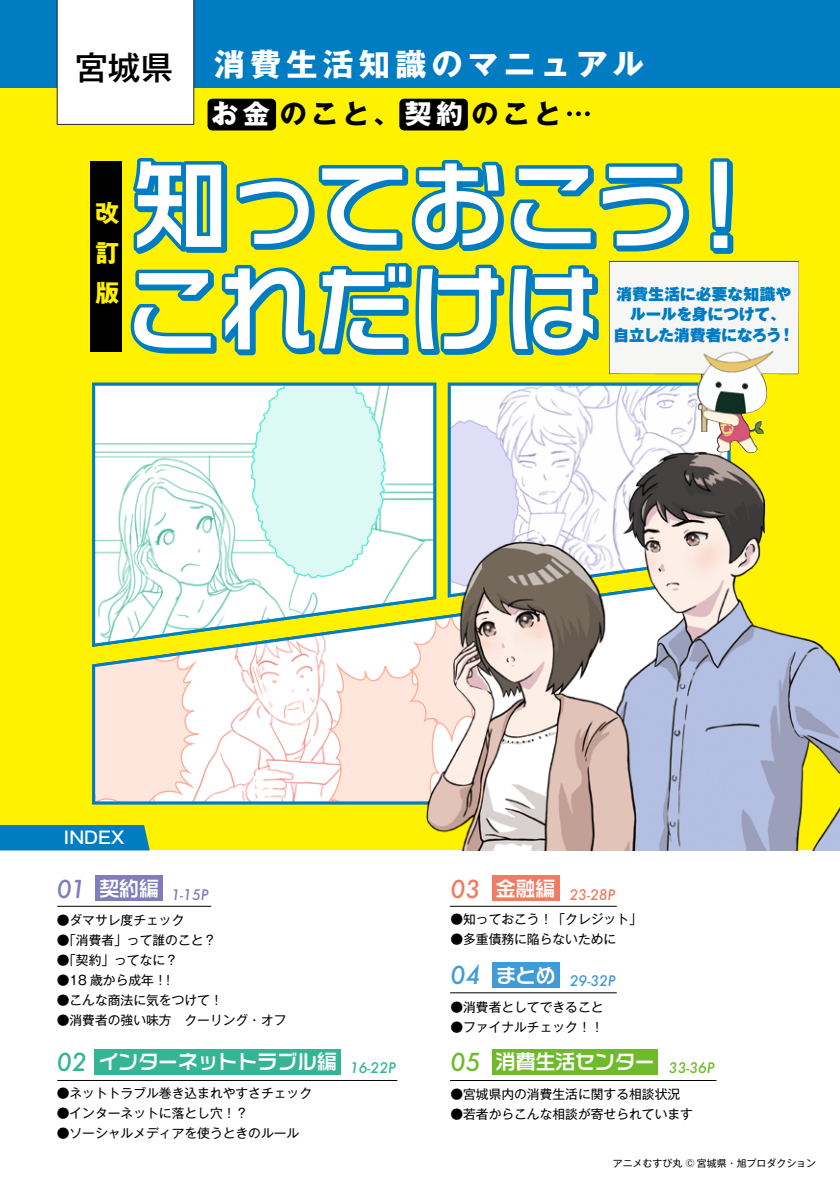
<style>
.page{position:relative;width:840px;height:1191px;background:#fff}
.page>*{position:absolute;margin:0;border:0;box-sizing:border-box;transform-origin:0 0}
.t1{font:700 94.6px/104.4px "Logo G Std";letter-spacing:-.005em;color:#fff}
.t2{font:500 32.6px "Gothic MB101 Pr 5";color:#000}
.t3{font:700 31.2px "Gothic MB101 Pr 5";letter-spacing:.16em;color:#fff}
.t4{font:700 26.8px "Gothic MB101 Pr 5";letter-spacing:.16em;color:#000}
.t5{font:700 24px/40.2px "Gothic MB101 Pr 5";color:#fff200;text-align:justify}
.t6{font:700 19.8px "Logo G Std";color:#fff}
.t7{font:500 17px "Gothic MB101 Pr 5";color:#fff}
.t8{font:900 15.6px/20.4px "Gothic MB101 Pr 5";letter-spacing:.005em;color:#007cc3;text-align:center}
.t9{font:italic 500 14.2px "Futura";color:#409bd6}
.t10{font:italic 500 14.2px "Futura";color:#ee7d64}
.t11{font:italic 500 14.2px "Futura";color:#807dba}
.t12{font:12.8px "Gothic MB101 Pr 5";color:#000}
.t13{font:10px "Gothic MB101 Pr 5";color:#000}
.s1{color:#fff}
.s2{font-size:24px}
.s3{font-family:"Futura";font-weight:500;font-style:italic;font-size:24px;color:#35b595}
.s4{font-family:"Futura";font-weight:500;font-style:italic;font-size:24px;color:#6fba2c}
</style>
<div class="page">
<div style="left:0;top:0;width:839px;height:1168px;background:#fff200"></div>
<div style="left:0;top:850px;width:839px;height:341px;background:#fff"></div>
<div style="left:0;top:0;width:839px;height:88px;background:#007cc3"></div>
<div style="left:95px;top:1049px;width:246px;height:25px;background:#35b595"></div>
<div style="left:57px;top:0;width:137px;height:125px;background:#fff"></div>
<div style="left:491px;top:962px;width:68px;height:25px;background:#409bd6"></div>
<div style="left:491px;top:1049px;width:166px;height:25px;background:#6fba2c"></div>
<div style="left:0;top:825px;width:150px;height:25px;background:#007cc3"></div>
<svg style="left:710px;top:158px;width:24px;height:96px;background:#30929d"></svg>
<svg style="left:130px;top:158px;width:562px;height:198px"></svg>
<hr style="left:57px;top:906px;width:154px;height:1px;background:#000">
<div style="left:491px;top:875px;width:68px;height:26px;background:#ee7d64"></div>
<hr style="left:450px;top:906px;width:166px;height:1px;background:#000">
<hr style="left:450px;top:992px;width:166px;height:1px;background:#000">
<hr style="left:450px;top:1080px;width:266px;height:1px;background:#000">
<hr style="left:57px;top:1080px;width:340px;height:1px;background:#000">
<div style="left:95px;top:875px;width:67px;height:26px;background:#807dba"></div>
<div style="left:207px;top:99px;width:69px;height:31px;background:#000;border-radius:5px"></div>
<div style="left:399px;top:99px;width:68px;height:31px;background:#000;border-radius:5px"></div>
<svg style="left:92px;top:383px;width:516px;height:421px;background:#e8f0e6"></svg>
<img style="left:608px;top:261px;width:138px;height:157px">
<img style="left:349px;top:418px;width:490px;height:432px">
<div style="left:91px;top:161px;width:31px;height:190px;background:#000"></div>
<h2 class="t2" style="left:75px;top:41px;width:99px">宮城県</h2>
<h3 class="t3" style="left:214px;top:39px;width:431px">消費生活知識のマニュアル</h3>
<h3 class="t4" style="left:211px;top:92px;width:382px"><span class="s1">お金</span>のこと、<span class="s1">契約</span>のこと…</h3>
<h3 class="t5" style="left:95px;top:191px;width:25px">改訂版</h3>
<h1 class="t1" style="left:125px;top:147px;width:644px">知っておこう！これだけは</h1>
<p class="t8" style="left:613px;top:283px;width:182px">消費生活に必要な知識やルールを身につけて、<br>自立した消費者になろう！</p>
<h3 class="t7" style="left:64px;top:823px;width:62px">INDEX</h3>
<p class="t11" style="left:57px;top:884px;width:153px"><span class="s2">01</span> <sup>契約編</sup> 1-15P</p>
<p class="t12" style="left:57px;top:910px;width:129px">●ダマサレ度チェック</p>
<p class="t12" style="left:57px;top:929px;width:161px">●「消費者」って誰のこと？</p>
<p class="t12" style="left:57px;top:949px;width:123px">●「契約」ってなに？</p>
<p class="t12" style="left:57px;top:969px;width:119px">●18 歳から成年！！</p>
<p class="t12" style="left:57px;top:989px;width:167px">●こんな商法に気をつけて！</p>
<p class="t12" style="left:57px;top:1009px;width:231px">●消費者の強い味方　クーリング・オフ</p>
<h3 class="t6" style="left:57px;top:1048px;width:340px"><span class="s3">02</span> インターネットトラブル編 <sub>16-22P</sub></h3>
<p class="t12" style="left:57px;top:1082px;width:257px">●ネットトラブル巻き込まれやすさチェック</p>
<p class="t12" style="left:57px;top:1102px;width:193px">●インターネットに落とし穴！？</p>
<p class="t12" style="left:57px;top:1122px;width:244px">●ソーシャルメディアを使うときのルール</p>
<p class="t10" style="left:450px;top:884px;width:166px"><span class="s2">03</span> <sup>金融編</sup> 23-28P</p>
<p class="t12" style="left:450px;top:908px;width:193px">●知っておこう！「クレジット」</p>
<p class="t12" style="left:450px;top:928px;width:167px">●多重債務に陥らないために</p>
<p class="t9" style="left:450px;top:971px;width:167px"><span class="s2">04</span> <sup>まとめ</sup> 29-32P</p>
<p class="t12" style="left:450px;top:996px;width:155px">●消費者としてできること</p>
<p class="t12" style="left:450px;top:1016px;width:155px">●ファイナルチェック！！</p>
<h3 class="t6" style="left:450px;top:1048px;width:266px"><span class="s4">05</span> 消費生活センター <sub>33-36P</sub></h3>
<p class="t12" style="left:450px;top:1083px;width:231px">●宮城県内の消費生活に関する相談状況</p>
<p class="t12" style="left:450px;top:1103px;width:244px">●若者からこんな相談が寄せられています</p>
<p class="t13" style="left:612px;top:1155px;width:205px">アニメむすび丸 © 宮城県・旭プロダクション</p>
</div>
